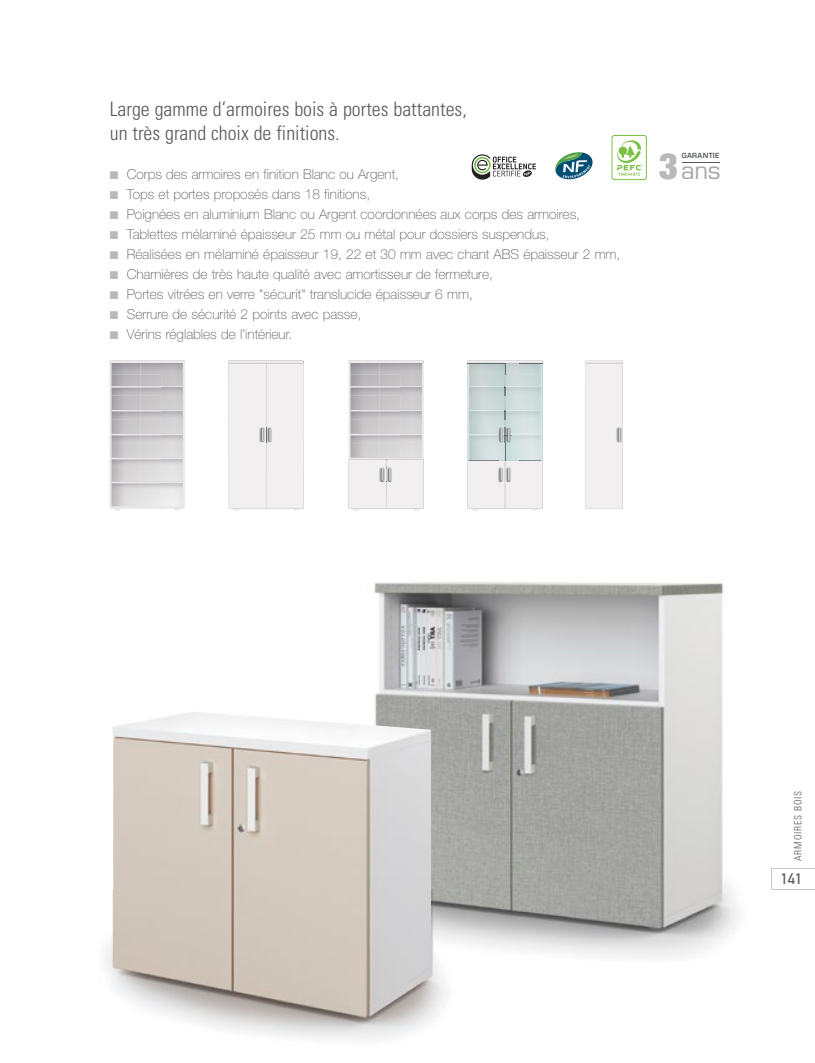
<style>
.page{position:relative;width:815px;height:1063px;background:#fff}
.page>*{position:absolute;margin:0;border:0;box-sizing:border-box;transform-origin:0 0}
.t1{font:900 expanded 36.25px "Helvetica Neue";color:#b7b9bc}
.t2{font:23.75px "Eurostile";color:#a7a9ac}
.t3{font:300 condensed 20px/24px "Univers";color:#57595b}
.t4{font:15px "DIN Mittelschrift Alternate";color:#636366}
.t5{font:100 13.75px "Helvetica Neue";color:#57595b}
.t6{font:300 condensed 10px "Univers";letter-spacing:.08em;color:#57595b}
.t7{font:600 6.88px "Eurostile";letter-spacing:.04em;color:#57595b}
.s1{color:#b7b9bc}
</style>
<div class="page">
<img style="left:374px;top:581px;width:365px;height:377px">
<img style="left:106px;top:936px;width:252px;height:105px">
<img style="left:358px;top:962px;width:87px;height:77px">
<img style="left:431px;top:889px;width:91px;height:73px">
<div style="left:229px;top:363px;width:74px;height:147px;background:#f1efef"></div>
<svg style="left:110px;top:363px;width:74px;height:147px;background:#dad9d9"></svg>
<img style="left:161px;top:375px;width:22px;height:131px">
<img style="left:111px;top:375px;width:29px;height:131px">
<img style="left:140px;top:363px;width:43px;height:12px">
<img style="left:111px;top:363px;width:29px;height:12px">
<hr style="left:111px;top:386px;width:72px;height:2px;background:#70706e">
<hr style="left:111px;top:410px;width:72px;height:2px;background:#70706e">
<hr style="left:111px;top:434px;width:72px;height:2px;background:#70706e">
<hr style="left:111px;top:458px;width:72px;height:1px;background:#70706e">
<hr style="left:111px;top:482px;width:72px;height:1px;background:#70706e">
<img style="left:140px;top:484px;width:43px;height:7px">
<img style="left:111px;top:484px;width:29px;height:7px">
<hr style="left:111px;top:483px;width:72px;height:1px;background:#cccbcd">
<img style="left:140px;top:460px;width:43px;height:7px">
<img style="left:111px;top:460px;width:29px;height:7px">
<hr style="left:111px;top:459px;width:72px;height:1px;background:#cbc9cc">
<img style="left:140px;top:437px;width:43px;height:6px">
<img style="left:111px;top:437px;width:29px;height:6px">
<svg style="left:111px;top:436px;width:72px;height:1px"></svg>
<img style="left:140px;top:413px;width:43px;height:6px">
<img style="left:111px;top:413px;width:29px;height:6px">
<svg style="left:111px;top:412px;width:72px;height:1px"></svg>
<img style="left:140px;top:389px;width:43px;height:6px">
<img style="left:111px;top:389px;width:29px;height:6px">
<svg style="left:111px;top:388px;width:72px;height:1px"></svg>
<hr style="left:110px;top:361px;width:74px;height:2px;background:#70706e">
<hr style="left:229px;top:361px;width:74px;height:2px;background:#70706e">
<div style="left:586px;top:363px;width:37px;height:146px;background:#f1efef"></div>
<hr style="left:586px;top:361px;width:37px;height:2px;background:#70706e">
<svg style="left:349px;top:361px;width:74px;height:149px"></svg>
<img style="left:542px;top:363px;width:1px;height:66px">
<svg style="left:468px;top:361px;width:74px;height:149px"></svg>
<img style="left:112px;top:711px;width:319px;height:305px">
<hr style="left:682px;top:162px;width:37px;height:1px;background:#57595b">
<div style="left:612px;top:135px;width:35px;height:45px;border:1px solid #7ac042;border-radius:2px"></div>
<svg style="left:617px;top:140px;width:27px;height:36px"></svg>
<svg style="left:472px;top:154px;width:64px;height:26px"></svg>
<svg style="left:555px;top:152px;width:38px;height:28px"></svg>
<svg style="left:771px;top:868px;width:44px;height:21px"></svg>
<h3 class="t3" style="left:110px;top:97px;width:358px">Large gamme d’armoires bois à portes battantes, un très grand choix de finitions.</h3>
<p class="t5" style="left:110px;top:167px;width:291px"><span class="s1">■</span> Corps des armoires en finition Blanc ou Argent,</p>
<p class="t5" style="left:110px;top:187px;width:262px"><span class="s1">■</span> Tops et portes proposés dans 18 finitions,</p>
<p class="t5" style="left:110px;top:207px;width:472px"><span class="s1">■</span> Poignées en aluminium Blanc ou Argent coordonnées aux corps des armoires,</p>
<p class="t5" style="left:110px;top:227px;width:441px"><span class="s1">■</span> Tablettes mélaminé épaisseur 25 mm ou métal pour dossiers suspendus,</p>
<p class="t5" style="left:110px;top:247px;width:512px"><span class="s1">■</span> Réalisées en mélaminé épaisseur 19, 22 et 30 mm avec chant ABS épaisseur 2 mm,</p>
<p class="t5" style="left:110px;top:267px;width:385px"><span class="s1">■</span> Charnières de très haute qualité avec amortisseur de fermeture,</p>
<p class="t5" style="left:110px;top:287px;width:364px"><span class="s1">■</span> Portes vitrées en verre "sécurit" translucide épaisseur 6 mm,</p>
<p class="t5" style="left:110px;top:307px;width:253px"><span class="s1">■</span> Serrure de sécurité 2 points avec passe,</p>
<p class="t5" style="left:110px;top:327px;width:184px"><span class="s1">■</span> Vérins réglables de l’intérieur.</p>
<p class="t7" style="left:682px;top:152px;width:39px">GARANTIE</p>
<h1 class="t1" style="left:659px;top:143px;width:20px">3</h1>
<h2 class="t2" style="left:681px;top:156px;width:41px">ans</h2>
<p class="t6" style="left:792px;top:861px;width:72px;rotate:-90deg">ARMOIRES BOIS</p>
<p class="t4" style="left:781px;top:870px;width:23px">141</p>
</div>
